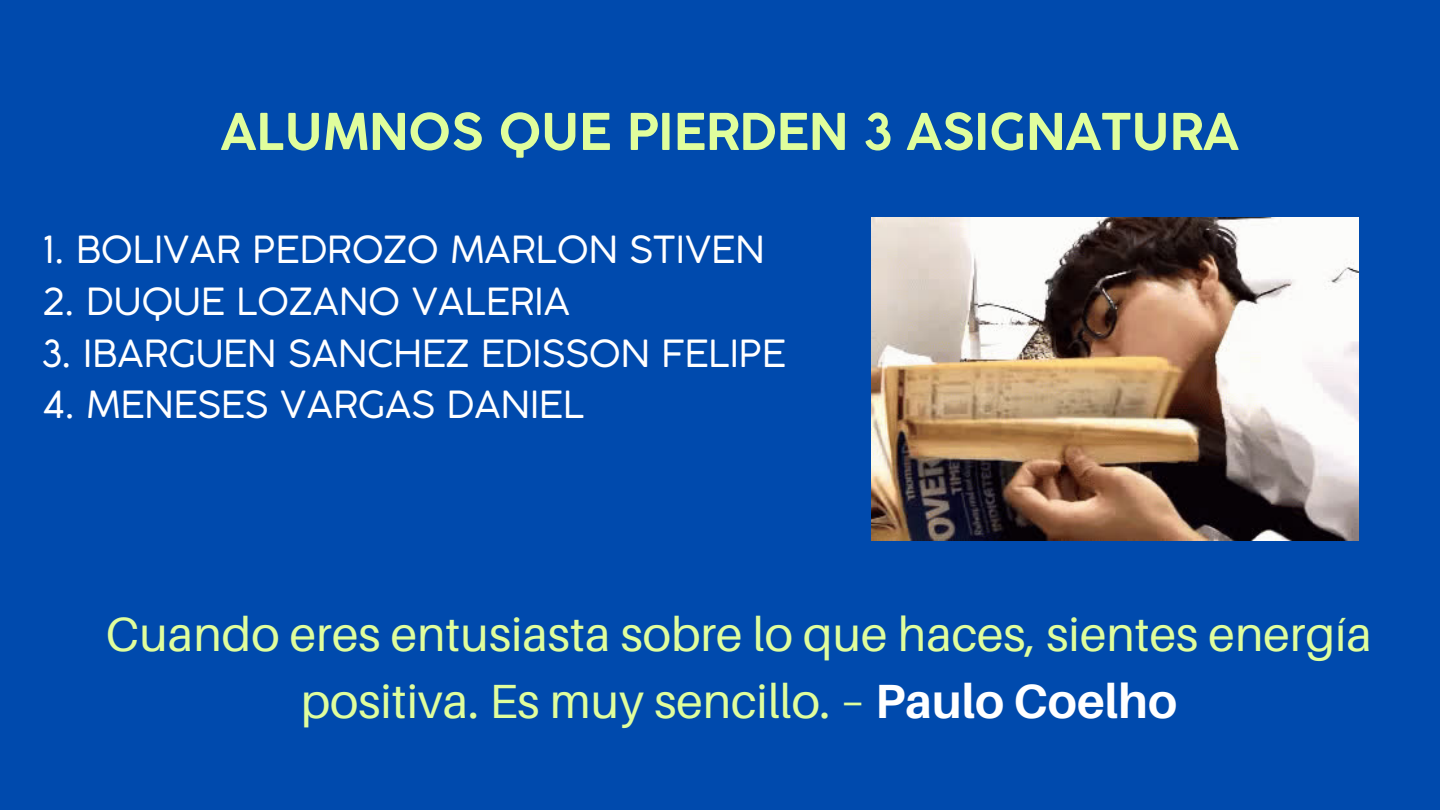
<style>
.page{position:relative;width:1440px;height:810px;background:#004aad}
.page>*{position:absolute;margin:0;border:0;box-sizing:border-box;transform-origin:0 0}
.t1{font:700 50px "Coco Gothic";color:#e0fe9c}
.t2{font:48px/66.8px "Aileron";color:#e0fe9c;text-align:center}
.t3{font:37px "Coco Gothic";color:#fff}
.s1{font-weight:700;color:#fff}
</style>
<div class="page">
<img style="left:871px;top:217px;width:488px;height:323px">
<h1 class="t1" style="left:220px;top:113px;width:1020px">ALUMNOS QUE PIERDEN 3 ASIGNATURA</h1>
<p class="t3" style="left:42px;top:236px;width:724px">1. BOLIVAR PEDROZO MARLON STIVEN</p>
<p class="t3" style="left:42px;top:288px;width:530px">2. DUQUE LOZANO VALERIA</p>
<p class="t3" style="left:42px;top:339px;width:745px">3. IBARGUEN SANCHEZ EDISSON FELIPE</p>
<p class="t3" style="left:42px;top:391px;width:544px">4. MENESES VARGAS DANIEL</p>
<p class="t2" style="left:106px;top:600px;width:1268px">Cuando eres entusiasta sobre lo que haces, sientes energía positiva. Es muy sencillo. – <span class="s1">Paulo Coelho</span></p>
</div>
